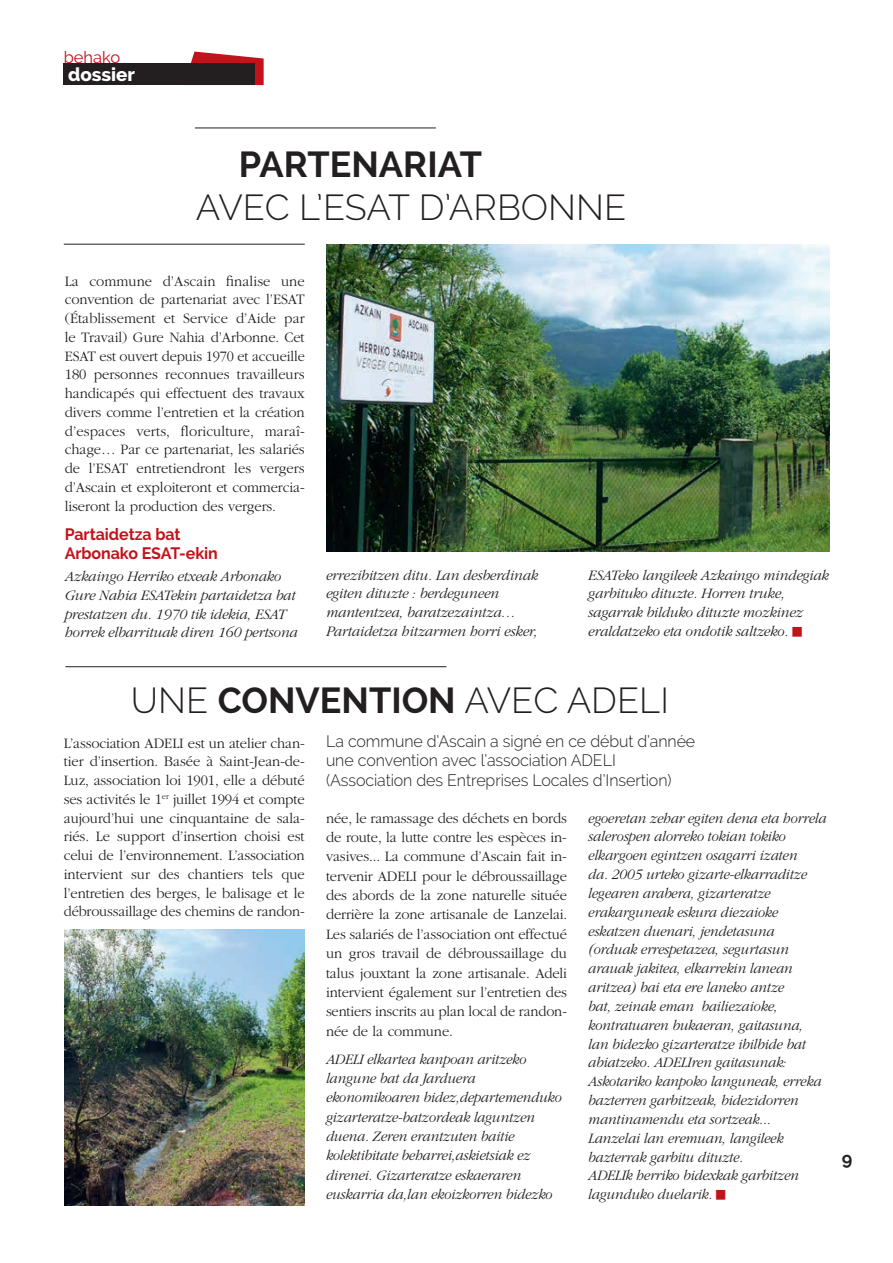
<style>
.page{position:relative;width:893px;height:1263px;background:#fff}
.page>*{position:absolute;margin:0;border:0;box-sizing:border-box;transform-origin:0 0}
.t1{font:300 36px "Raleway";color:#231f20}
.t2{font:700 36px "Raleway";color:#231f20}
.t3{font:800 18.75px "Raleway";color:#fff}
.t4{font:700 18px "Raleway";color:#231f20}
.t5{font:300 16.5px/19.5px "Raleway";letter-spacing:-.005em;color:#231f20}
.t6{font:700 16.5px/19.5px "Raleway";letter-spacing:-.005em;color:#c4121a}
.t7{font:16.5px "Raleway";color:#c4121a}
.t8{font:300 15px/18.8px "ITC Garamond Std";letter-spacing:-.01em;color:#231f20;text-align:justify}
.t9{font:italic 300 15px/18.9px "ITC Garamond Std";letter-spacing:-.01em;color:#231f20;scale:.95 1}
.t10{font:italic 300 15px/18.8px "ITC Garamond Std";letter-spacing:-.01em;color:#231f20}
.s1{color:#c4121a}
.s2{font-weight:700}
</style>
<div class="page">
<hr style="left:195px;top:128px;width:241px;height:1px;background:#231f20">
<hr style="left:65px;top:666px;width:381px;height:1px;background:#231f20">
<hr style="left:64px;top:244px;width:241px;height:1px;background:#231f20">
<img style="left:326px;top:245px;width:503px;height:306px">
<img style="left:64px;top:929px;width:240px;height:276px">
<svg style="left:184px;top:52px;width:80px;height:33px"></svg>
<div style="left:64px;top:64px;width:191px;height:21px;background:#231f20"></div>
<p class="t7" style="left:64px;top:47px;width:58px">behako</p>
<p class="t3" style="left:68px;top:64px;width:69px">dossier</p>
<h1 class="t2" style="left:239px;top:143px;width:116px">PARTENA</h1>
<h1 class="t2" style="left:403px;top:143px;width:80px">RIAT</h1>
<h1 class="t1" style="left:196px;top:186px;width:432px">avec l’ESAT D’Ar bonne</h1>
<p class="t8" style="left:65px;top:272px;width:242px">La commune d’Ascain finalise une convention de partenariat avec l’ESAT (Établissement et Service d’Aide par le Travail) Gure Nahia d’Arbonne. Cet ESAT est ouvert depuis 1970 et accueille 180 personnes reconnues travailleurs handicapés qui effectuent des travaux divers comme l’entretien et la création d’espaces verts, floriculture, maraî&shy;chage… Par ce partenariat, les salariés de l’ESAT entretiendront les vergers d’Ascain et exploiteront et commercia&shy;liseront la production des vergers.</p>
<p class="t6" style="left:65px;top:524px;width:155px">PARTAIDETZA BAT<br>ARBONAKO ESAT-EKIN</p>
<p class="t10" style="left:65px;top:567px;width:234px">Azkaingo Herriko etxeak Arbonako Gure Nahia ESATekin partaidetza bat prestatzen du. 1970 tik idekia, ESAT horrek elbarrituak diren 160 pertsona</p>
<p class="t10" style="left:326px;top:566px;width:213px">errezibitzen ditu. Lan desberdinak egiten dituzte : berdeguneen mantentzea, baratzezaintza… Partaidetza hitzarmen horri esker,</p>
<p class="t10" style="left:588px;top:566px;width:242px">ESATeko langileek Azkaingo mindegiak garbituko dituzte. Horren truke, sagarrak bilduko dituzte mozkinez eraldatzeko eta ondotik saltzeko. <span class="s1">■</span></p>
<h1 class="t1" style="left:131px;top:680px;width:26px">UNE</h1>
<h1 class="t2" style="left:218px;top:680px;width:76px">CONVEN</h1>
<h1 class="t1" style="left:369px;top:680px;width:295px"><span class="s2">TION</span> avec ADELI</h1>
<p class="t8" style="left:64px;top:734px;width:243px">L’association ADELI est un atelier chan&shy;tier d’insertion. Basée à Saint-Jean-de-Luz, association loi 1901, elle a débuté ses activités le 1<sup>er</sup> juillet 1994 et compte aujourd’hui une cinquantaine de sala&shy;riés. Le support d’insertion choisi est celui de l’environnement. L’association intervient sur des chantiers tels que l’entretien des berges, le balisage et le débroussaillage des chemins de randon-</p>
<p class="t5" style="left:326px;top:731px;width:371px">La commune d’Ascain a signé en ce début d’année une convention avec l’association ADELI (Association des Entreprises Locales d’I nsertion)</p>
<p class="t8" style="left:326px;top:808px;width:243px;line-height:19.4px">née, le ramassage des déchets en bords de route, la lutte contre les espèces in&shy;vasives... La commune d’Ascain fait in&shy;tervenir ADELI pour le débroussaillage des abords de la zone naturelle située derrière la zone artisanale de Lanzelai.<br>Les salariés de l’association ont effectué un gros travail de débroussaillage du talus jouxtant la zone artisanale. Adeli intervient également sur l’entretien des sentiers inscrits au plan local de randon&shy;née de la commune.</p>
<p class="t9" style="left:326px;top:1049px;width:250px;line-height:19.4px">ADELI elkartea kanpoan aritzeko langune bat da Jarduera ekonomikoaren bidez,departemenduko gizarteratze-batzordeak laguntzen duena. Zeren erantzuten baitie kolektibitate beharrei,askietsiak ez direnei. Gizarteratze eskaeraren euskarria da,lan ekoizkorren bidezko</p>
<p class="t9" style="left:588px;top:809px;width:252px">egoeretan zehar egiten dena eta horrela salerospen alorreko tokian tokiko elkargoen egintzen osagarri izaten<br>da. 2005 urteko gizarte-elkarraditze legearen arabera, gizarteratze erakarguneak eskura diezaioke eskatzen duenari, jendetasuna (orduak errespetazea, segurtasun arauak jakitea, elkarrekin lanean aritzea) bai eta ere laneko antze<br>bat, zeinak eman bailiezaioke, kontratuaren bukaeran, gaitasuna, lan bidezko gizarteratze ibilbide bat abiatzeko. ADELIren gaitasunak:<br>Askotariko kanpoko languneak, erreka bazterren garbitzeak, bidezidorren mantinamendu eta sortzeak...<br>Lanzelai lan eremuan, langileek bazterrak garbitu dituzte.<br>ADELIk herriko bidexkak garbitzen lagunduko duelarik. <span class="s1">■</span></p>
<p class="t4" style="left:842px;top:1148px;width:12px">9</p>
</div>
